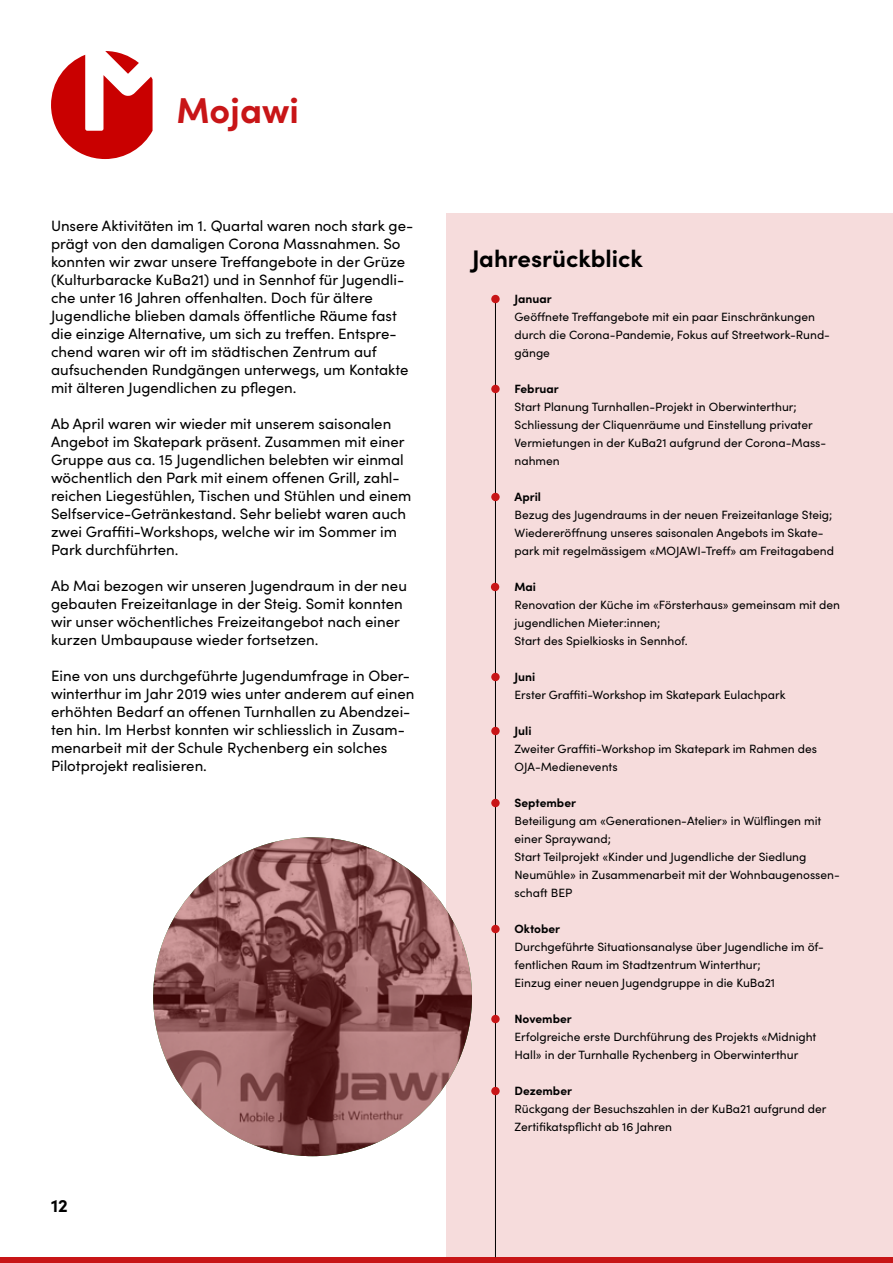
<style>
.page{position:relative;width:893px;height:1263px;background:#fff}
.page>*{position:absolute;margin:0;border:0;box-sizing:border-box;transform-origin:0 0}
.t1{font:700 36px "Sofia Pro";color:#c81517}
.t2{font:700 24px "Sofia Pro";color:#000}
.t3{font:700 18px "Sofia Pro";color:#000}
.t4{font:15px/18px "Sofia Pro";color:#000}
.t5{font:12px/18px "Sofia Pro";color:#000}
.t6{font:700 12px "Sofia Pro";color:#000}
</style>
<div class="page">
<div style="left:0;top:1257px;width:893px;height:6px;background:#c81517"></div>
<svg style="left:51px;top:51px;width:102px;height:108px"></svg>
<div style="left:446px;top:213px;width:447px;height:1044px;background:#f6dcdc"></div>
<hr style="left:495px;top:299px;width:1px;height:958px;background:#000">
<div style="left:491px;top:295px;width:9px;height:8px;background:#c81517;border-radius:50%"></div>
<div style="left:491px;top:385px;width:9px;height:8px;background:#c81517;border-radius:50%"></div>
<div style="left:491px;top:583px;width:8px;height:8px;background:#c81517;border-radius:50%"></div>
<div style="left:491px;top:493px;width:9px;height:8px;background:#c81517;border-radius:50%"></div>
<div style="left:491px;top:799px;width:9px;height:8px;background:#c81517;border-radius:50%"></div>
<div style="left:491px;top:925px;width:9px;height:8px;background:#c81517;border-radius:50%"></div>
<div style="left:491px;top:1015px;width:9px;height:8px;background:#c81517;border-radius:50%"></div>
<div style="left:491px;top:1087px;width:9px;height:8px;background:#c81517;border-radius:50%"></div>
<div style="left:491px;top:727px;width:9px;height:8px;background:#c81517;border-radius:50%"></div>
<div style="left:491px;top:673px;width:9px;height:8px;background:#c81517;border-radius:50%"></div>
<svg style="left:153px;top:837px;width:319px;height:319px;background:#8f5a5a"></svg>
<h1 class="t1" style="left:177px;top:83px;width:124px">Mojawi</h1>
<p class="t4" style="left:51px;top:216px;width:364px">Unsere Aktivitäten im 1. Quartal waren noch stark ge&shy;prägt von den damaligen Corona Massnahmen. So konnten wir zwar unsere Treffangebote in der Grüze (Kulturbaracke KuBa21) und in Sennhof für Jugendli&shy;che unter 16 Jahren offenhalten. Doch für ältere Jugendliche blieben damals öffentliche Räume fast die einzige Alternative, um sich zu treffen. Entspre&shy;chend waren wir oft im städtischen Zentrum auf aufsuchenden Rundgängen unterwegs, um Kontakte mit älteren Jugendlichen zu pflegen.</p>
<p class="t4" style="left:51px;top:414px;width:362px">Ab April waren wir wieder mit unserem saisonalen Angebot im Skatepark präsent. Zusammen mit einer Gruppe aus ca. 15 Jugendlichen belebten wir einmal wöchentlich den Park mit einem offenen Grill, zahl&shy;reichen Liegestühlen, Tischen und Stühlen und einem Selfservice-Getränkestand. Sehr beliebt waren auch zwei Graffiti-Workshops, welche wir im Sommer im Park durchführten.</p>
<p class="t4" style="left:51px;top:576px;width:357px">Ab Mai bezogen wir unseren Jugendraum in der neu gebauten Freizeitanlage in der Steig. Somit konnten wir unser wöchentliches Freizeitangebot nach einer kurzen Umbaupause wieder fortsetzen.</p>
<p class="t4" style="left:51px;top:666px;width:365px">Eine von uns durchgeführte Jugendumfrage in Ober&shy;winterthur im Jahr 2019 wies unter anderem auf einen erhöhten Bedarf an offenen Turnhallen zu Abendzei&shy;ten hin. Im Herbst konnten wir schliesslich in Zusam&shy;menarbeit mit der Schule Rychenberg ein solches Pilotprojekt realisieren.</p>
<p class="t3" style="left:51px;top:1191px;width:18px">12</p>
<h2 class="t2" style="left:472px;top:240px;width:172px">Jahresrückblick</h2>
<p class="t6" style="left:514px;top:290px;width:39px">Januar</p>
<p class="t5" style="left:514px;top:307px;width:317px">Geöffnete Treffangebote mit ein paar Einschränkungen durch die Corona-Pandemie, Fokus auf Streetwork-Rund&shy;gänge</p>
<p class="t6" style="left:514px;top:380px;width:46px">Februar</p>
<p class="t5" style="left:514px;top:397px;width:313px">Start Planung Turnhallen-Projekt in Oberwinterthur; Schliessung der Cliquenräume und Einstellung privater Vermietungen in der KuBa21 aufgrund der Corona-Mass&shy;nahmen</p>
<p class="t6" style="left:514px;top:488px;width:28px">April</p>
<p class="t5" style="left:514px;top:505px;width:321px">Bezug des Jugendraums in der neuen Freizeitanlage Steig;<br>Wiedereröffnung unseres saisonalen Angebots im Skate&shy;park mit regelmässigem «MOJAWI-Treff» am Freitagabend</p>
<p class="t6" style="left:514px;top:578px;width:23px">Mai</p>
<p class="t5" style="left:514px;top:595px;width:327px">Renovation der Küche im «Försterhaus» gemeinsam mit den jugendlichen Mieter:innen;<br>Start des Spielkiosks in Sennhof.</p>
<p class="t6" style="left:514px;top:668px;width:22px">Juni</p>
<p class="t5" style="left:514px;top:685px;width:273px">Erster Graffiti-Workshop im Skatepark Eulachpark</p>
<p class="t6" style="left:514px;top:722px;width:18px">Juli</p>
<p class="t5" style="left:514px;top:739px;width:304px">Zweiter Graffiti-Workshop im Skatepark im Rahmen des<br>OJA-Medienevents</p>
<p class="t6" style="left:514px;top:794px;width:63px">September</p>
<p class="t5" style="left:514px;top:811px;width:327px">Beteiligung am «Generationen-Atelier» in Wülflingen mit einer Spraywand;<br>Start Teilprojekt «Kinder und Jugendliche der Siedlung Neumühle» in Zusammenarbeit mit der Wohnbaugenossen&shy;schaft BEP</p>
<p class="t6" style="left:514px;top:920px;width:47px">Oktober</p>
<p class="t5" style="left:514px;top:937px;width:311px">Durchgeführte Situationsanalyse über Jugendliche im öf&shy;fentlichen Raum im Stadtzentrum Winterthur;<br>Einzug einer neuen Jugendgruppe in die KuBa21</p>
<p class="t6" style="left:514px;top:1010px;width:59px">November</p>
<p class="t5" style="left:514px;top:1027px;width:303px">Erfolgreiche erste Durchführung des Projekts «Midnight<br>Hall» in der Turnhalle Rychenberg in Oberwinterthur</p>
<p class="t6" style="left:514px;top:1082px;width:59px">Dezember</p>
<p class="t5" style="left:514px;top:1099px;width:313px">Rückgang der Besuchszahlen in der KuBa21 aufgrund der<br>Zertifikatspflicht ab 16 Jahren</p>
</div>
